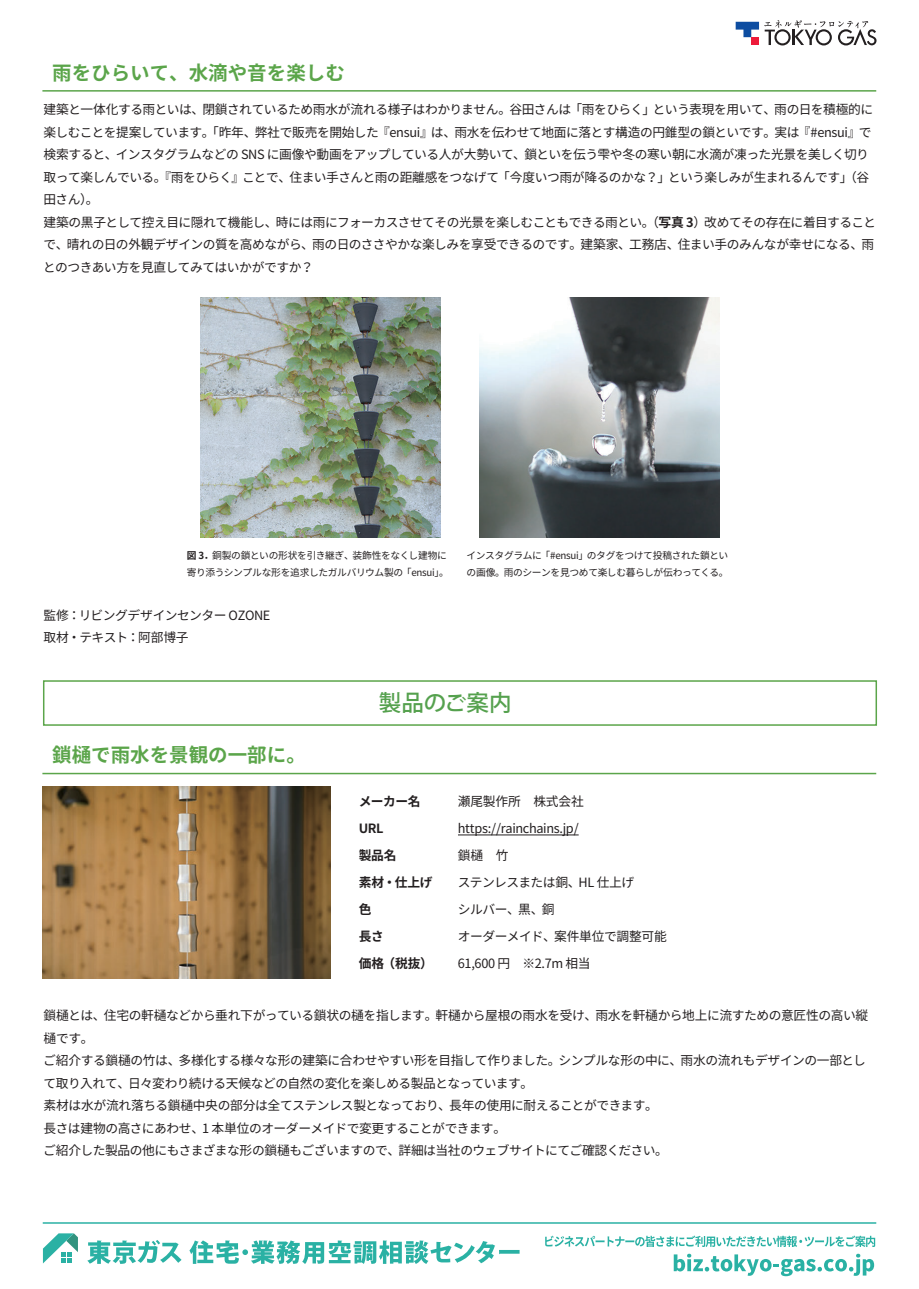
<style>
.page{position:relative;width:919px;height:1289px;background:#fff}
.page>*{position:absolute;margin:0;border:0;box-sizing:border-box;transform-origin:0 0}
.t1{font:500 22.5px "Koz Go Pr 6 N";letter-spacing:-.01em;color:#55a14e}
.t2{font:700 19.5px "Gen Shin Gothic";color:#5ba54a}
.t3{font:12.75px/22.5px "Gen Shin Gothic";letter-spacing:-.035em;color:#231f20}
.t4{font:700 12.75px/27px "Gen Shin Gothic";letter-spacing:-.025em;color:#231f20}
.t5{font:9.75px/16.5px "Gen Shin Gothic";letter-spacing:-.035em;color:#231f20}
.s1{font-weight:700}
</style>
<div class="page">
<hr style="left:42px;top:90px;width:834px;height:2px;background:#5ba54a">
<hr style="left:42px;top:772px;width:834px;height:2px;background:#5ba54a">
<hr style="left:458px;top:834px;width:120px;height:1px;background:#231f20">
<div style="left:43px;top:680px;width:833px;height:45px;border:2px solid #5ba54a"></div>
<img style="left:200px;top:298px;width:240px;height:240px">
<img style="left:479px;top:298px;width:240px;height:240px">
<img style="left:43px;top:786px;width:287px;height:192px">
<svg style="left:673px;top:1253px;width:201px;height:23px"></svg>
<hr style="left:43px;top:1222px;width:833px;height:1px;background:#2ab1a4">
<svg style="left:87px;top:1240px;width:94px;height:23px"></svg>
<svg style="left:189px;top:1240px;width:330px;height:23px"></svg>
<svg style="left:43px;top:1233px;width:35px;height:30px"></svg>
<svg style="left:545px;top:1235px;width:330px;height:11px"></svg>
<svg style="left:735px;top:20px;width:141px;height:25px"></svg>
<div style="left:751px;top:37px;width:8px;height:8px;background:#ed1a3a"></div>
<h2 class="t2" style="left:52px;top:58px;width:294px">雨をひらいて、水滴や音を楽しむ</h2>
<p class="t3" style="left:43px;top:98px;width:834px">建築と一体化する雨といは、閉鎖されているため雨水が流れる様子はわかりません。谷田さんは「雨をひらく」という表現を用いて、雨の日を積極的に楽しむことを提案しています。「昨年、弊社で販売を開始した『ensui』は、雨水を伝わせて地面に落とす構造の円錐型の鎖といです。実は『#ensui』で検索すると、インスタグラムなどの SNS に画像や動画をアップしている人が大勢いて、鎖といを伝う雫や冬の寒い朝に水滴が凍った光景を美しく切り取って楽しんでいる。『雨をひらく』ことで、住まい手さんと雨の距離感をつなげて「今度いつ雨が降るのかな？」という楽しみが生まれるんです」（谷田さん）。<br>建築の黒子として控え目に隠れて機能し、時には雨にフォーカスさせてその光景を楽しむこともできる雨とい。（<span class="s1">写真 3</span>）改めてその存在に着目することで、晴れの日の外観デザインの質を高めながら、雨の日のささやかな楽しみを享受できるのです。建築家、工務店、住まい手のみんなが幸せになる、雨とのつきあい方を見直してみてはいかがですか？</p>
<p class="t5" style="left:187px;top:547px;width:263px"><span class="s1">図 3．</span>銅製の鎖といの形状を引き継ぎ、装飾性をなくし建物に寄り添うシンプルな形を追求したガルバリウム製の「ensui」。</p>
<p class="t5" style="left:466px;top:547px;width:263px">インスタグラムに「#ensui」のタグをつけて投稿された鎖といの画像。雨のシーンを見つめて楽しむ暮らしが伝わってくる。</p>
<p class="t3" style="left:44px;top:604px;width:228px">監修：リビングデザインセンター OZONE取材・テキスト：阿部博子</p>
<h2 class="t2" style="left:52px;top:740px;width:255px">鎖樋で雨水を景観の一部に。</h2>
<h1 class="t1" style="left:379px;top:689px;width:134px">製品のご案内</h1>
<p class="t4" style="left:358px;top:787px;width:76px">メーカー名<br>URL<br>製品名<br>素材・仕上げ色<br>長さ<br>価格（税抜）</p>
<p class="t3" style="left:457px;top:788px;width:211px;line-height:27px">瀬尾製作所　株式会社https://rainchains.jp/<br>鎖樋　竹<br>ステンレスまたは銅、HL 仕上げ<br>シルバー、黒、銅<br>オーダーメイド、案件単位で調整可能<br>61,600 円　※2.7m 相当</p>
<p class="t3" style="left:43px;top:1004px;width:826px">鎖樋とは、住宅の軒樋などから垂れ下がっている鎖状の樋を指します。軒樋から屋根の雨水を受け、雨水を軒樋から地上に流すための意匠性の高い縦樋です。<br>ご紹介する鎖樋の竹は、多様化する様々な形の建築に合わせやすい形を目指して作りました。シンプルな形の中に、雨水の流れもデザインの一部として取り入れて、日々変わり続ける天候などの自然の変化を楽しめる製品となっています。<br>素材は水が流れ落ちる鎖樋中央の部分は全てステンレス製となっており、長年の使用に耐えることができます。<br>長さは建物の高さにあわせ、1 本単位のオーダーメイドで変更することができます。<br>ご紹介した製品の他にもさまざまな形の鎖樋もございますので、詳細は当社のウェブサイトにてご確認ください。</p>
</div>
